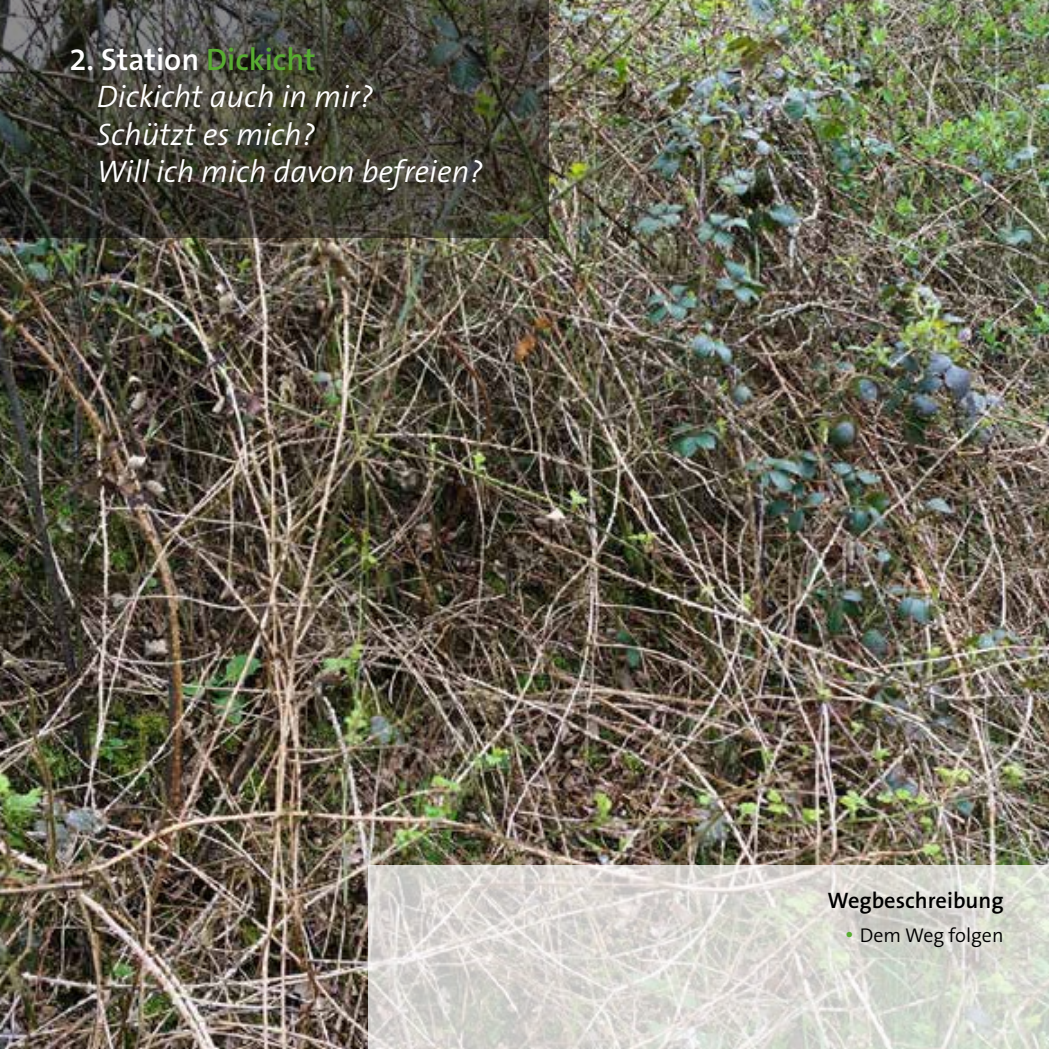
<style>
.page{position:relative;width:1049px;height:1049px;background:#fff}
.page>*{position:absolute;margin:0;border:0;box-sizing:border-box;transform-origin:0 0}
.t1{font:italic 300 31.25px/37.5px "The Sans B4";color:#fff}
.t2{font:600 31.25px "The Sans B6";color:#fff}
.t3{font:600 22.5px "The Sans B6";color:#000}
.t4{font:300 20px "The Sans B4";color:#000}
.s1{color:#58ac31}
.s2{font-size:25px;color:#58ac31}
</style>
<div class="page">
<img style="left:0;top:0;width:1049px;height:1049px">
<svg style="left:0;top:0;width:549px;height:238px;background:#43423a"></svg>
<div style="left:76px;top:52px;width:437px;height:169px;background:#000;opacity:.15"></div>
<svg style="left:369px;top:865px;width:680px;height:184px;background:#dbdad4"></svg>
<div style="left:833px;top:895px;width:200px;height:82px;background:#000;opacity:.15"></div>
<p class="t2" style="left:69px;top:43px;width:248px">2. Station <span class="s1">Dickicht</span></p>
<p class="t1" style="left:97px;top:79px;width:388px">Dickicht auch in mir?<br>Schützt es mich?<br>Will ich mich davon befreien?</p>
<p class="t3" style="left:827px;top:888px;width:178px">Wegbeschreibung</p>
<p class="t4" style="left:844px;top:924px;width:161px"><span class="s2">•</span> Dem Weg folgen</p>
</div>
